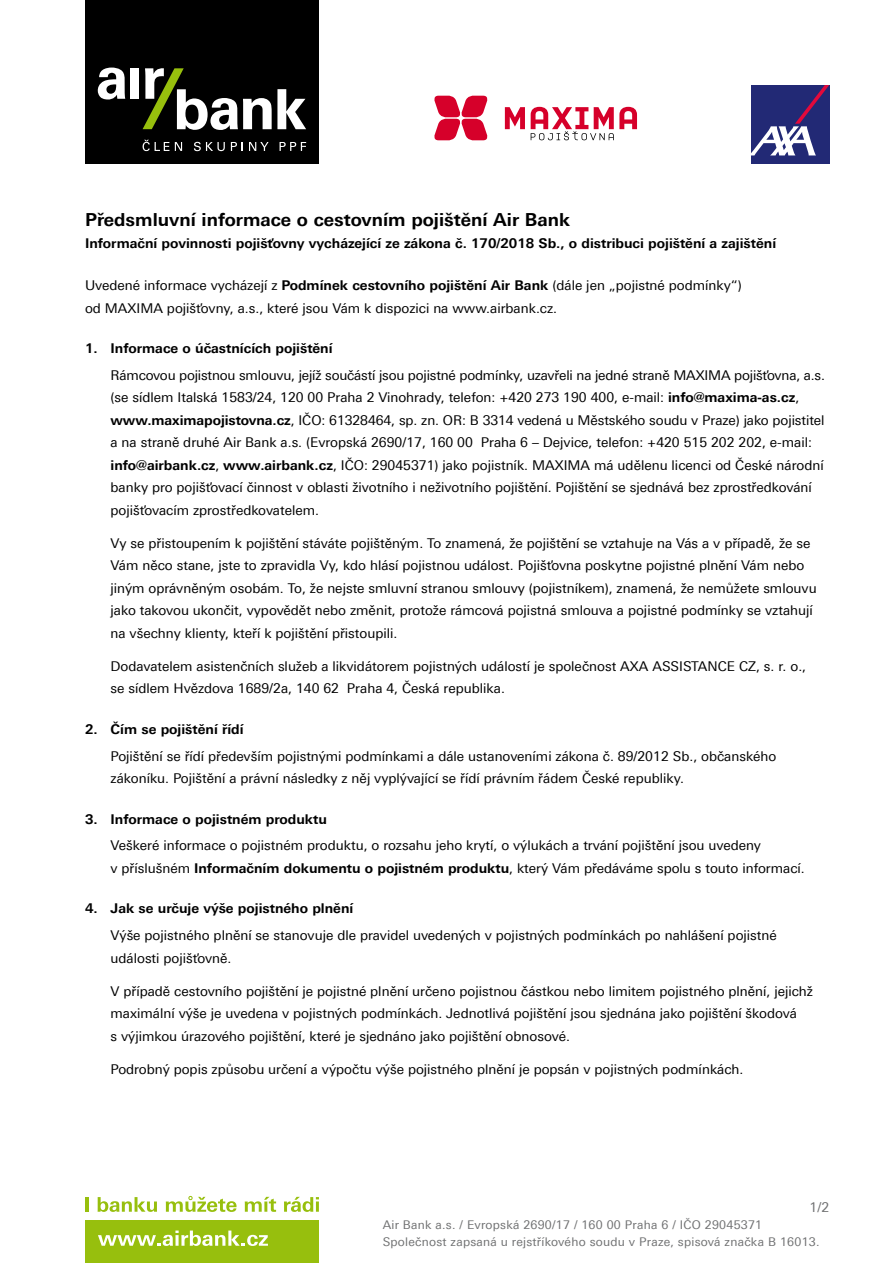
<style>
.page{position:relative;width:893px;height:1263px;background:#fff}
.page>*{position:absolute;margin:0;border:0;box-sizing:border-box;transform-origin:0 0}
.t1{font:700 18px "Linotype Univers 630";color:#000}
.basic{font:13.5px/22.5px "Linotype Univers 430";color:#000}
.t2{font:700 13.5px "Linotype Univers 630";color:#000}
.pagination{font:13.5px "Linotype Univers 430";color:#707172}
.t3{font:12px/17.1px "Linotype Univers 430";letter-spacing:.02em;color:#707172}
.s1{font-family:"Linotype Univers 630";font-weight:700}
</style>
<div class="page">
<hr style="left:85px;top:1197px;width:3px;height:15px;background:#97bf0d">
<svg style="left:98px;top:1197px;width:59px;height:15px"></svg>
<svg style="left:166px;top:1196px;width:71px;height:16px"></svg>
<svg style="left:245px;top:1197px;width:31px;height:15px"></svg>
<svg style="left:284px;top:1197px;width:35px;height:15px"></svg>
<div style="left:85px;top:1220px;width:234px;height:43px;background:#97bf0d"></div>
<svg style="left:98px;top:1230px;width:170px;height:16px"></svg>
<div style="left:85px;top:0;width:234px;height:164px;background:#000"></div>
<svg style="left:98px;top:68px;width:27px;height:31px"></svg>
<div style="left:130px;top:68px;width:9px;height:31px;background:#fff"></div>
<svg style="left:143px;top:68px;width:163px;height:62px"></svg>
<svg style="left:175px;top:142px;width:7px;height:9px"></svg>
<svg style="left:194px;top:142px;width:31px;height:9px"></svg>
<svg style="left:231px;top:142px;width:12px;height:9px"></svg>
<svg style="left:249px;top:142px;width:20px;height:9px"></svg>
<svg style="left:280px;top:142px;width:26px;height:9px"></svg>
<svg style="left:143px;top:140px;width:26px;height:11px"></svg>
<svg style="left:505px;top:107px;width:20px;height:22px"></svg>
<svg style="left:531px;top:107px;width:106px;height:33px"></svg>
<svg style="left:434px;top:96px;width:54px;height:44px"></svg>
<div style="left:751px;top:85px;width:78px;height:78px;background:#222975"></div>
<svg style="left:751px;top:85px;width:78px;height:70px"></svg>
<h1 class="t1" style="left:85px;top:208px;width:487px">Předsmluvní informace o cestovním pojištění Air Bank</h1>
<h1 class="t2" style="left:85px;top:235px;width:693px">Informační povinnosti pojišťovny vycházející ze zákona č. 170/2018 Sb., o distribuci pojištění a zajištění</h1>
<p class="basic" style="left:85px;top:274px;width:658px">Uvedené informace vycházejí z <span class="s1">Podmínek cestovního pojištění Air Bank</span> (dále jen „pojistné podmínky“) od MAXIMA pojišťovny, a.s., které jsou Vám k dispozici na www.airbank.cz.</p>
<p class="t2" style="left:85px;top:340px;width:249px">1. Informace o účastnících pojištění</p>
<p class="basic" style="left:111px;top:364px;width:716px">Rámcovou pojistnou smlouvu, jejíž součástí jsou pojistné podmínky, uzavřeli na jedné straně MAXIMA pojišťovna, a.s. (se sídlem Italská 1583/24, 120 00 Praha 2 Vinohrady, telefon: +420 273 190 400, e-mail: <span class="s1">info@maxima-as.cz</span>, <span class="s1">www.maximapojistovna.cz</span>, IČO: 61328464, sp. zn. OR: B 3314 vedená u Městského soudu v Praze) jako pojistitel a na straně druhé Air Bank a.s. (Evropská 2690/17, 160 00 Praha 6 – Dejvice, telefon: +420 515 202 202, e-mail: <span class="s1">info@airbank.cz</span>, <span class="s1">www.airbank.cz</span>, IČO: 29045371) jako pojistník. MAXIMA má udělenu licenci od České národní banky pro pojišťovací činnost v oblasti životního i neživotního pojištění. Pojištění se sjednává bez zprostředkování pojišťovacím zprostředkovatelem.</p>
<p class="basic" style="left:111px;top:532px;width:708px">Vy se přistoupením k pojištění stáváte pojištěným. To znamená, že pojištění se vztahuje na Vás a v případě, že se Vám něco stane, jste to zpravidla Vy, kdo hlásí pojistnou událost. Pojišťovna poskytne pojistné plnění Vám nebo jiným oprávněným osobám. To, že nejste smluvní stranou smlouvy (pojistníkem), znamená, že nemůžete smlouvu jako takovou ukončit, vypovědět nebo změnit, protože rámcová pojistná smlouva a pojistné podmínky se vztahují na všechny klienty, kteří k pojištění přistoupili.</p>
<p class="basic" style="left:111px;top:655px;width:697px">Dodavatelem asistenčních služeb a likvidátorem pojistných událostí je společnost AXA ASSISTANCE CZ, s. r. o., se sídlem Hvězdova 1689/2a, 140 62 Praha 4, Česká republika.</p>
<p class="t2" style="left:85px;top:721px;width:160px">2. Čím se pojištění řídí</p>
<p class="basic" style="left:111px;top:745px;width:667px">Pojištění se řídí především pojistnými podmínkami a dále ustanoveními zákona č. 89/2012 Sb., občanského zákoníku. Pojištění a právní následky z něj vyplývající se řídí právním řádem České republiky.</p>
<p class="t2" style="left:85px;top:811px;width:243px">3. Informace o pojistném produktu</p>
<p class="basic" style="left:111px;top:834px;width:696px">Veškeré informace o pojistném produktu, o rozsahu jeho krytí, o výlukách a trvání pojištění jsou uvedeny<br>v příslušném <span class="s1">Informačním dokumentu o pojistném produktu</span>, který Vám předáváme spolu s touto informací.</p>
<p class="t2" style="left:85px;top:900px;width:270px">4. Jak se určuje výše pojistného plnění</p>
<p class="basic" style="left:111px;top:924px;width:668px">Výše pojistného plnění se stanovuje dle pravidel uvedených v pojistných podmínkách po nahlášení pojistné události pojišťovně.</p>
<p class="basic" style="left:111px;top:980px;width:704px">V případě cestovního pojištění je pojistné plnění určeno pojistnou částkou nebo limitem pojistného plnění, jejichž maximální výše je uvedena v pojistných podmínkách. Jednotlivá pojištění jsou sjednána jako pojištění škodová<br>s výjimkou úrazového pojištění, které je sjednáno jako pojištění obnosové.</p>
<p class="basic" style="left:111px;top:1058px;width:634px">Podrobný popis způsobu určení a výpočtu výše pojistného plnění je popsán v pojistných podmínkách.</p>
<p class="pagination" style="left:810px;top:1199px;width:21px">1/2</p>
<p class="t3" style="left:383px;top:1216px;width:438px">Air Bank a.s. / Evropská 2690/17 / 160 00 Praha 6 / IČO 29045371<br>Společnost zapsaná u rejstříkového soudu v Praze, spisová značka B 16013.</p>
</div>
